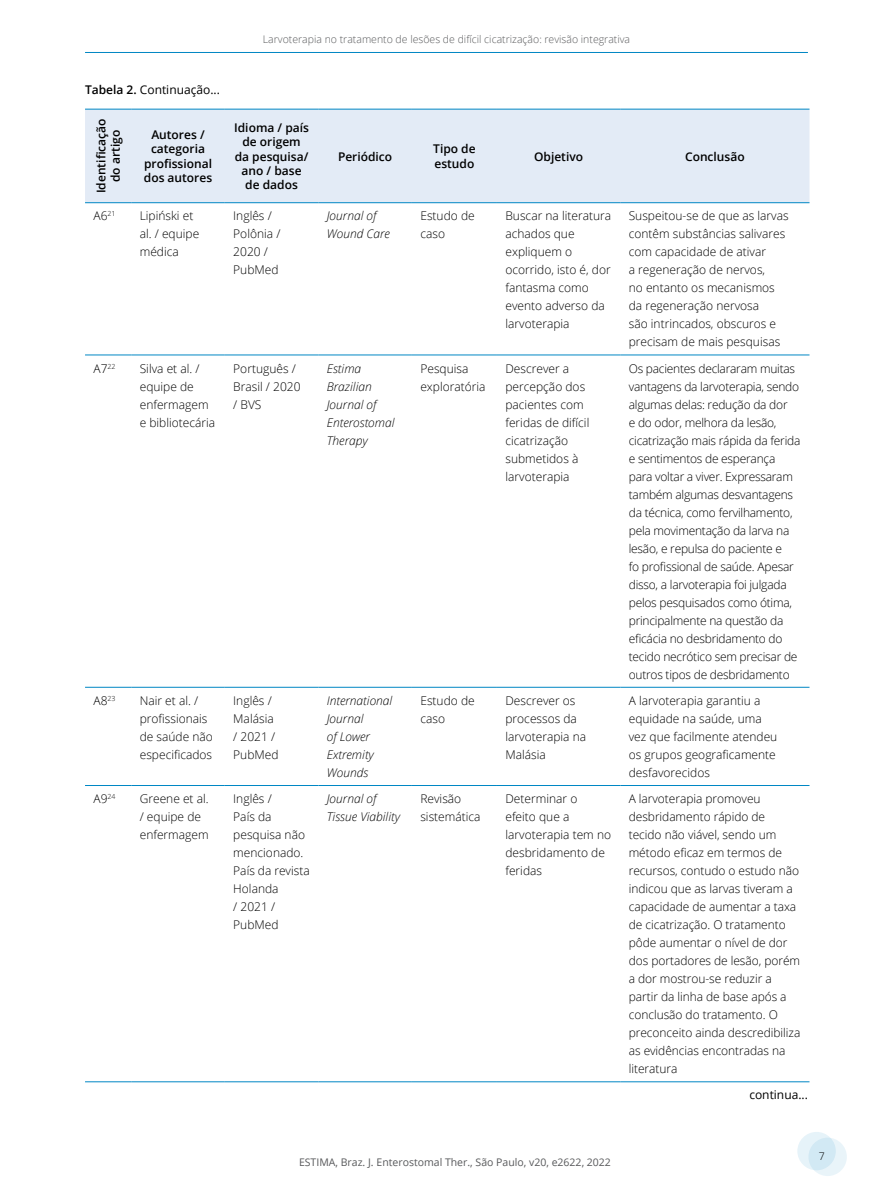
<style>
.page{position:relative;width:893px;height:1191px;background:#fff}
.page>*{position:absolute;margin:0;border:0;box-sizing:border-box;transform-origin:0 0}
.t1{font:300 12px/18px "Open Sans";color:#000}
.t2{font:300 12px/18px "Open Sans";letter-spacing:-.02em;color:#000}
.t3{font:600 12px/14.4px "Open Sans";color:#000;text-align:center}
.t4{font:italic 300 12px/18px "Open Sans";color:#000}
.t5{font:12px "Open Sans";color:#000}
.t6{font:300 10.5px "Open Sans";color:#58595b}
.t7{font:10.5px "Open Sans";color:#58595b}
.t8{font:300 10.5px "Open Sans";color:#000}
.s1{font-weight:600}
</style>
<div class="page">
<div style="left:797px;top:1131px;width:39px;height:39px;background:#e6f3f9;border-radius:50%"></div>
<svg style="left:808px;top:1137px;width:39px;height:39px"></svg>
<hr style="left:85px;top:52px;width:723px;height:1px;background:#0087c4">
<div style="left:85px;top:110px;width:724px;height:92px;background:#e3ebf6"></div>
<hr style="left:85px;top:109px;width:46px;height:1px;background:#0087c4">
<hr style="left:131px;top:109px;width:94px;height:1px;background:#0087c4">
<hr style="left:225px;top:109px;width:93px;height:1px;background:#0087c4">
<hr style="left:318px;top:109px;width:94px;height:1px;background:#0087c4">
<hr style="left:412px;top:109px;width:85px;height:1px;background:#0087c4">
<hr style="left:497px;top:109px;width:123px;height:1px;background:#0087c4">
<hr style="left:620px;top:109px;width:189px;height:1px;background:#0087c4">
<hr style="left:85px;top:202px;width:46px;height:1px;background:#0087c4">
<hr style="left:131px;top:202px;width:94px;height:1px;background:#0087c4">
<hr style="left:225px;top:202px;width:93px;height:1px;background:#0087c4">
<hr style="left:318px;top:202px;width:94px;height:1px;background:#0087c4">
<hr style="left:412px;top:202px;width:85px;height:1px;background:#0087c4">
<hr style="left:497px;top:202px;width:123px;height:1px;background:#0087c4">
<hr style="left:620px;top:202px;width:189px;height:1px;background:#0087c4">
<hr style="left:85px;top:354px;width:46px;height:1px;background:#0087c4">
<hr style="left:131px;top:354px;width:94px;height:1px;background:#0087c4">
<hr style="left:225px;top:354px;width:93px;height:1px;background:#0087c4">
<hr style="left:318px;top:354px;width:94px;height:1px;background:#0087c4">
<hr style="left:412px;top:354px;width:85px;height:1px;background:#0087c4">
<hr style="left:497px;top:354px;width:123px;height:1px;background:#0087c4">
<hr style="left:620px;top:354px;width:189px;height:1px;background:#0087c4">
<hr style="left:85px;top:687px;width:46px;height:1px;background:#0087c4">
<hr style="left:131px;top:687px;width:94px;height:1px;background:#0087c4">
<hr style="left:225px;top:687px;width:93px;height:1px;background:#0087c4">
<hr style="left:318px;top:687px;width:94px;height:1px;background:#0087c4">
<hr style="left:412px;top:687px;width:85px;height:1px;background:#0087c4">
<hr style="left:497px;top:687px;width:123px;height:1px;background:#0087c4">
<hr style="left:620px;top:687px;width:189px;height:1px;background:#0087c4">
<hr style="left:85px;top:785px;width:46px;height:1px;background:#0087c4">
<hr style="left:131px;top:785px;width:94px;height:1px;background:#0087c4">
<hr style="left:225px;top:785px;width:93px;height:1px;background:#0087c4">
<hr style="left:318px;top:785px;width:94px;height:1px;background:#0087c4">
<hr style="left:412px;top:785px;width:85px;height:1px;background:#0087c4">
<hr style="left:497px;top:785px;width:123px;height:1px;background:#0087c4">
<hr style="left:620px;top:785px;width:189px;height:1px;background:#0087c4">
<hr style="left:85px;top:1081px;width:46px;height:1px;background:#0087c4">
<hr style="left:131px;top:1081px;width:94px;height:1px;background:#0087c4">
<hr style="left:225px;top:1081px;width:93px;height:1px;background:#0087c4">
<hr style="left:318px;top:1081px;width:94px;height:1px;background:#0087c4">
<hr style="left:412px;top:1081px;width:85px;height:1px;background:#0087c4">
<hr style="left:497px;top:1081px;width:123px;height:1px;background:#0087c4">
<hr style="left:620px;top:1081px;width:189px;height:1px;background:#0087c4">
<p class="t6" style="left:263px;top:32px;width:369px">Larvoterapia no tratamento de lesões de difícil cicatrização: revisão integrativa</p>
<p class="t5" style="left:85px;top:82px;width:136px"><span class="s1">Tabela 2.</span> Continuação...</p>
<p class="t3" style="left:94px;top:193px;width:76px;rotate:-90deg">Identificação do artigo</p>
<p class="t3" style="left:144px;top:127px;width:70px">Autores / categoria profissional dos autores</p>
<p class="t3" style="left:234px;top:120px;width:76px">Idioma / país de origem da pesquisa/ ano / base de dados</p>
<p class="t3" style="left:338px;top:149px;width:56px">Periódico</p>
<p class="t3" style="left:433px;top:141px;width:44px;text-align:left">Tipo de estudo</p>
<p class="t3" style="left:534px;top:149px;width:50px">Objetivo</p>
<p class="t3" style="left:685px;top:149px;width:61px">Conclusão</p>
<p class="t1" style="left:94px;top:207px;width:23px">A6<sup>21</sup></p>
<p class="t1" style="left:140px;top:207px;width:61px">Lipiński et al. / equipe médica</p>
<p class="t1" style="left:233px;top:207px;width:49px">Inglês /<br>Polônia /<br>2020 /<br>PubMed</p>
<p class="t4" style="left:327px;top:207px;width:65px">Journal of<br>Wound Care</p>
<p class="t1" style="left:420px;top:207px;width:56px">Estudo de caso</p>
<p class="t1" style="left:505px;top:207px;width:107px">Buscar na literatura achados que expliquem o ocorrido, isto é, dor fantasma como evento adverso da larvoterapia</p>
<p class="t1" style="left:629px;top:207px;width:161px">Suspeitou-se de que as larvas contêm substâncias salivares com capacidade de ativar<br>a regeneração de nervos,<br>no entanto os mecanismos da regeneração nervosa<br>são intrincados, obscuros e precisam de mais pesquisas</p>
<p class="t1" style="left:94px;top:359px;width:23px">A7<sup>22</sup></p>
<p class="t1" style="left:140px;top:359px;width:77px">Silva et al. / equipe de enfermagem e bibliotecária</p>
<p class="t1" style="left:233px;top:359px;width:69px">Português /<br>Brasil / 2020 / BVS</p>
<p class="t4" style="left:327px;top:359px;width:69px">Estima<br>Brazilian<br>Journal of<br>Enterostomal<br>Therapy</p>
<p class="t1" style="left:420px;top:359px;width:67px">Pesquisa exploratória</p>
<p class="t1" style="left:505px;top:359px;width:85px">Descrever a percepção dos pacientes com feridas de difícil cicatrização submetidos à larvoterapia</p>
<p class="t2" style="left:629px;top:359px;width:173px">Os pacientes declararam muitas vantagens da larvoterapia, sendo algumas delas: redução da dor<br>e do odor, melhora da lesão, cicatrização mais rápida da ferida e sentimentos de esperança para voltar a viver. Expressaram também algumas desvantagens da técnica, como fervilhamento, pela movimentação da larva na lesão, e repulsa do paciente e<br>fo profissional de saúde. Apesar disso, a larvoterapia foi julgada pelos pesquisados como ótima, principalmente na questão da eficácia no desbridamento do tecido necrótico sem precisar de outros tipos de desbridamento</p>
<p class="t1" style="left:94px;top:691px;width:23px">A8<sup>23</sup></p>
<p class="t1" style="left:140px;top:691px;width:75px">Nair et al. / profissionais de saúde não especificados</p>
<p class="t1" style="left:233px;top:691px;width:47px">Inglês /<br>Malásia / 2021 /<br>PubMed</p>
<p class="t4" style="left:327px;top:691px;width:67px">International<br>Journal<br>of Lower<br>Extremity<br>Wounds</p>
<p class="t1" style="left:420px;top:691px;width:56px">Estudo de caso</p>
<p class="t1" style="left:505px;top:691px;width:82px">Descrever os processos da larvoterapia na<br>Malásia</p>
<p class="t1" style="left:629px;top:691px;width:150px">A larvoterapia garantiu a equidade na saúde, uma vez que facilmente atendeu os grupos geograficamente desfavorecidos</p>
<p class="t1" style="left:94px;top:789px;width:23px">A9<sup>24</sup></p>
<p class="t1" style="left:140px;top:789px;width:70px">Greene et al. / equipe de enfermagem</p>
<p class="t1" style="left:233px;top:789px;width:78px">Inglês /<br>País da pesquisa não mencionado.<br>País da revista<br>Holanda<br>/ 2021 /<br>PubMed</p>
<p class="t4" style="left:327px;top:789px;width:75px">Journal of<br>Tissue Viability</p>
<p class="t1" style="left:420px;top:789px;width:62px">Revisão sistemática</p>
<p class="t1" style="left:505px;top:789px;width:107px">Determinar o<br>efeito que a larvoterapia tem no desbridamento de feridas</p>
<p class="t1" style="left:629px;top:789px;width:173px">A larvoterapia promoveu desbridamento rápido de tecido não viável, sendo um método eficaz em termos de recursos, contudo o estudo não indicou que as larvas tiveram a capacidade de aumentar a taxa de cicatrização. O tratamento pôde aumentar o nível de dor dos portadores de lesão, porém a dor mostrou-se reduzir a partir da linha de base após a conclusão do tratamento. O preconceito ainda descredibiliza as evidências encontradas na literatura</p>
<p class="t5" style="left:749px;top:1086px;width:60px">continua...</p>
<p class="t7" style="left:299px;top:1154px;width:313px">ESTIMA, Braz. J. Enterostomal Ther., São Paulo, v20, e2622, 2022</p>
<p class="t8" style="left:819px;top:1148px;width:7px">7</p>
</div>
